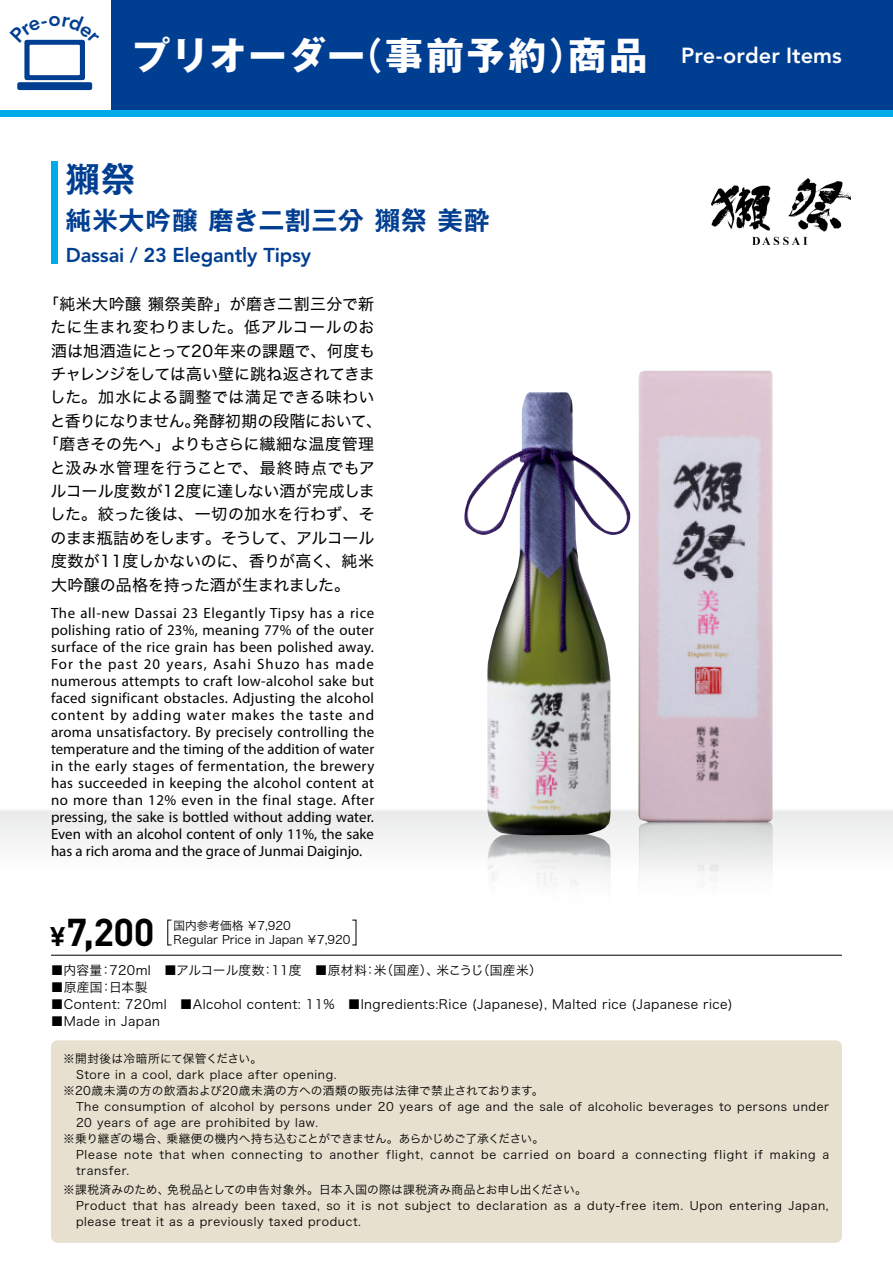
<style>
.page{position:relative;width:893px;height:1263px;background:#fff}
.page>*{position:absolute;margin:0;border:0;box-sizing:border-box;transform-origin:0 0}
.t1{font:700 38.25px "DIN";color:#000}
.t2{font:700 34.05px "Gothic MB101 Pro De";color:#003e91}
.t3{font:700 25.5px "Gothic MB101 Pro De";letter-spacing:.04em;color:#003e91}
.t4{font:800 21.75px "Avenir LT Std";letter-spacing:.005em;color:#fff}
.t5{font:800 19.95px "Avenir LT Std";letter-spacing:-.01em;color:#003e91}
.t6{font:15.9px "Hira Kaku Std W4";letter-spacing:.005em;color:#000}
.t7{font:15.9px "Hira Kaku Std W4";letter-spacing:-.045em;color:#000}
.t8{font:15.9px "Hira Kaku Std W4";letter-spacing:.03em;color:#000}
.t9{font:15.9px "Hira Kaku Std W4";letter-spacing:-.035em;color:#000}
.t10{font:14.85px/17px "Myriad Pro";color:#000;text-align:justify}
.t11{font:12.75px "Hira Kaku Std W3";letter-spacing:.03em;color:#000}
.t12{font:11.7px "Hira Kaku Pro W3";letter-spacing:.05em;color:#000}
.t13{font:11.7px "Hira Kaku Pro W3";letter-spacing:.07em;color:#000}
.t14{font:11.7px "Hira Kaku Pro W3";letter-spacing:.02em;color:#000}
.t15{font:11.7px "Hira Kaku Pro W3";letter-spacing:.015em;color:#000}
.t16{font:11.7px "Hira Kaku Pro W3";letter-spacing:-.025em;color:#000}
.t17{font:11.7px/13.8px "Hira Kaku Pro W3";color:#000}
.s1{font-family:"Gothic MB101 Pro";font-weight:700;font-size:38.25px}
.s2{font-family:"Gothic MB101 Pr 5 De";font-weight:700;font-size:38.25px}
.s3{font-size:26.55px}
</style>
<div class="page">
<div style="left:51px;top:162px;width:6px;height:102px;background:#00abe9"></div>
<hr style="left:51px;top:955px;width:791px;height:1px;background:#000">
<div style="left:51px;top:1040px;width:791px;height:203px;background:#e7e0ce;border-radius:6px"></div>
<img style="left:711px;top:179px;width:139px;height:65px">
<img style="left:487px;top:835px;width:124px;height:51px">
<img style="left:462px;top:371px;width:310px;height:464px">
<div style="left:0;top:0;width:893px;height:111px;background:#003e91"></div>
<div style="left:0;top:0;width:111px;height:111px;background:#fff"></div>
<svg style="left:24px;top:40px;width:61px;height:40px"></svg>
<div style="left:30px;top:45px;width:50px;height:30px;background:#fff"></div>
<svg style="left:17px;top:80px;width:76px;height:11px"></svg>
<div style="left:0;top:111px;width:893px;height:6px;background:#00abe9"></div>
<svg style="left:24px;top:39px;width:61px;height:5px"></svg>
<h3 class="t4" style="left:132px;top:43px;width:711px"><span class="s1">プリオーダー</span><span class="s2">（</span><span class="s1">事前予約</span><span class="s2">）</span><span class="s1">商品</span> Pre-order Items</h3>
<h2 class="t2" style="left:66px;top:150px;width:71px">獺祭</h2>
<h3 class="t3" style="left:66px;top:199px;width:425px">純米大吟醸磨き二割三分獺祭美酔</h3>
<h3 class="t5" style="left:66px;top:244px;width:247px">Dassai / 23 Elegantly Tipsy</h3>
<p class="t8" style="left:43px;top:292px;width:333px">「純米大吟醸 獺祭美酔」が磨き二割三分で新</p>
<p class="t6" style="left:50px;top:315px;width:326px">たに生まれ変わりました。低アルコールのお</p>
<p class="t6" style="left:51px;top:338px;width:326px">酒は旭酒造にとって20年来の課題で、何度も</p>
<p class="t9" style="left:51px;top:362px;width:326px">チャレンジをしては高い壁に跳ね返されてきま</p>
<p class="t6" style="left:50px;top:385px;width:326px">した。加水による調整では満足できる味わい</p>
<p class="t7" style="left:50px;top:409px;width:334px">と香りになりません。発酵初期の段階において、</p>
<p class="t6" style="left:43px;top:432px;width:333px">「磨きその先へ」よりもさらに繊細な温度管理</p>
<p class="t8" style="left:50px;top:455px;width:327px">と汲み水管理を行うことで、最終時点でもア</p>
<p class="t6" style="left:51px;top:479px;width:326px">ルコール度数が12度に達しない酒が完成しま</p>
<p class="t6" style="left:50px;top:502px;width:326px">した。絞った後は、一切の加水を行わず、そ</p>
<p class="t7" style="left:51px;top:526px;width:325px">のまま瓶詰めをします。そうして、アルコール</p>
<p class="t6" style="left:51px;top:549px;width:325px">度数が11度しかないのに、香りが高く、純米</p>
<p class="t6" style="left:51px;top:572px;width:300px">大吟醸の品格を持った酒が生まれました。</p>
<p class="t10" style="left:51px;top:604px;width:325px">The all-new Dassai 23 Elegantly Tipsy has a rice polishing ratio of 23%, meaning 77% of the outer surface of the rice grain has been polished away.<br>For the past 20 years, Asahi Shuzo has made numerous attempts to craft low-alcohol sake but faced significant obstacles. Adjusting the alcohol content by adding water makes the taste and aroma unsatisfactory. By precisely controlling the temperature and the timing of the addition of water in the early stages of fermentation, the brewery has succeeded in keeping the alcohol content at no more than 12% even in the final stage. After pressing, the sake is bottled without adding water.<br>Even with an alcohol content of only 11%, the sake has a rich aroma and the grace of Junmai Daiginjo.</p>
<h1 class="t1" style="left:50px;top:907px;width:106px"><span class="s3">¥</span>7,200</h1>
<p class="t17" style="left:174px;top:918px;width:178px">国内参考価格 ￥7,920<br>Regular Price in Japan ￥7,920</p>
<p class="t11" style="left:51px;top:961px;width:493px">■内容量：720ml　■アルコール度数：11度　■原材料：米（国産）、米こうじ（国産米）</p>
<p class="t11" style="left:51px;top:978px;width:98px">■原産国：日本製</p>
<p class="t11" style="left:51px;top:995px;width:683px">■Content: 720ml　■Alcohol content: 11%　■Ingredients:Rice (Japanese), Malted rice (Japanese rice)</p>
<p class="t11" style="left:51px;top:1012px;width:111px">■Made in Japan</p>
<p class="t14" style="left:63px;top:1048px;width:200px">※開封後は冷暗所にて保管ください。</p>
<p class="t12" style="left:64px;top:1064px;width:274px">　 Store in a cool, dark place after opening.</p>
<p class="t14" style="left:63px;top:1080px;width:482px">※20歳未満の方の飲酒および20歳未満の方への酒類の販売は法律で禁止されております。</p>
<p class="t12" style="left:64px;top:1096px;width:767px">　 The consumption of alcohol by persons under 20 years of age and the sale of alcoholic beverages to persons under</p>
<p class="t12" style="left:76px;top:1112px;width:244px">20 years of age are prohibited by law.</p>
<p class="t16" style="left:63px;top:1128px;width:482px">※乗り継ぎの場合、乗継便の機内へ持ち込むことができません。あらかじめご了承ください。</p>
<p class="t13" style="left:64px;top:1144px;width:767px">　 Please note that when connecting to another flight, cannot be carried on board a connecting flight if making a</p>
<p class="t12" style="left:76px;top:1160px;width:55px">transfer.</p>
<p class="t15" style="left:63px;top:1179px;width:525px">※課税済みのため、免税品としての申告対象外。日本入国の際は課税済み商品とお申し出ください。</p>
<p class="t12" style="left:64px;top:1195px;width:766px">　 Product that has already been taxed, so it is not subject to declaration as a duty-free item. Upon entering Japan,</p>
<p class="t12" style="left:76px;top:1211px;width:286px">please treat it as a previously taxed product.</p>
</div>
